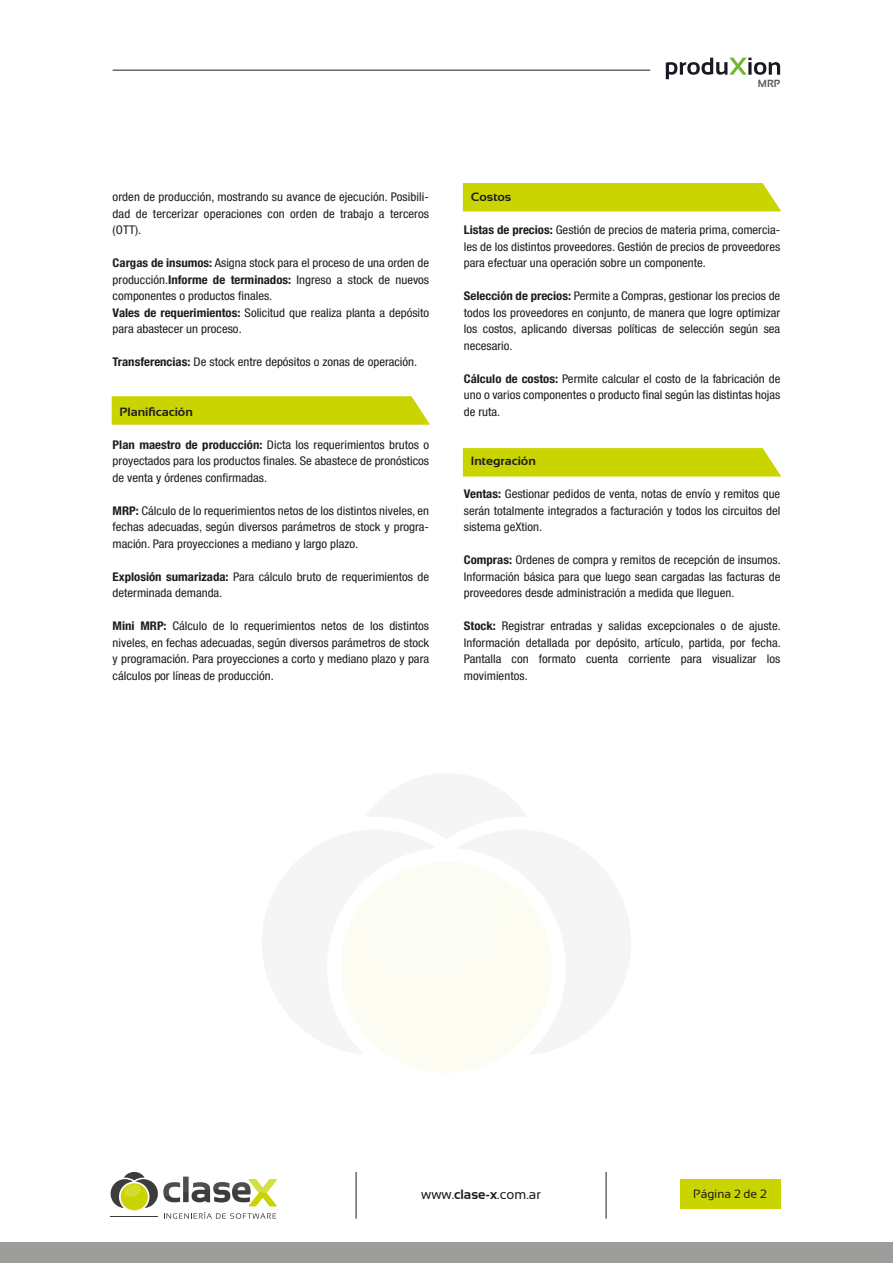
<style>
.page{position:relative;width:893px;height:1263px;background:#fff}
.page>*{position:absolute;margin:0;border:0;box-sizing:border-box;transform-origin:0 0}
.t1{font:13.5px "Sansation";color:#1d1d1b}
.t2{font:condensed 12px/16.5px "Helvetica Neue";color:#1d1d1b;text-align:justify;scale:1.07 1}
.t3{font:700 12px "Sansation";color:#1d1d1b;scale:1.07 1}
.t4{font:12px "Sansation";color:#1d1d1b}
.t5{font:700 10.35px "Sansation";color:#575756}
.s1{font-weight:700}
</style>
<div class="page">
<svg style="left:389px;top:1055px;width:115px;height:18px;fill:#fcfcf3"></svg>
<svg style="left:341px;top:862px;width:211px;height:193px"></svg>
<svg style="left:112px;top:396px;width:318px;height:29px;background:#ccd50b"></svg>
<div style="left:463px;top:183px;width:318px;height:28px;background:#cad400"></div>
<div style="left:463px;top:448px;width:318px;height:28px;background:#cad400"></div>
<hr style="left:113px;top:70px;width:537px;height:1px;background:#1d1d1b">
<div style="left:0;top:1242px;width:893px;height:21px;background:#9d9d9c"></div>
<svg style="left:110px;top:1172px;width:167px;height:47px"></svg>
<hr style="left:111px;top:1216px;width:47px;height:1px;background:#3c3c3b">
<div style="left:680px;top:1179px;width:100px;height:29px;background:#cad400"></div>
<hr style="left:356px;top:1172px;width:1px;height:47px;background:#1d1d1b">
<hr style="left:606px;top:1172px;width:1px;height:47px;background:#1d1d1b">
<svg style="left:666px;top:58px;width:114px;height:21px"></svg>
<p class="t5" style="left:758px;top:78px;width:24px">MRP</p>
<p class="t2" style="left:113px;top:189px;width:297px">orden de producción, mostrando su avance de ejecución. Posibili&shy;dad de tercerizar operaciones con orden de trabajo a terceros (OTT).</p>
<p class="t2" style="left:113px;top:255px;width:297px;text-align:left"><span class="s1">Cargas de insumos:</span> Asigna stock para el proceso de una orden de producción.<span class="s1">Informe de terminados:</span> Ingreso a stock de nuevos componentes o productos finales.<br><span class="s1">Vales de requerimientos:</span> Solicitud que realiza planta a depósito para abastecer un proceso.</p>
<p class="t2" style="left:113px;top:354px;width:286px"><span class="s1">Transferencias:</span> De stock entre depósitos o zonas de operación.</p>
<p class="t3" style="left:120px;top:405px;width:70px">Planificación</p>
<p class="t2" style="left:113px;top:436px;width:297px"><span class="s1">Plan maestro de producción:</span> Dicta los requerimientos brutos o proyectados para los productos finales. Se abastece de pronósticos de venta y órdenes confirmadas.</p>
<p class="t2" style="left:113px;top:502px;width:297px"><span class="s1">MRP:</span> Cálculo de lo requerimientos netos de los distintos niveles, en fechas adecuadas, según diversos parámetros de stock y progra&shy;mación. Para proyecciones a mediano y largo plazo.</p>
<p class="t2" style="left:113px;top:568px;width:297px"><span class="s1">Explosión sumarizada:</span> Para cálculo bruto de requerimientos de determinada demanda.</p>
<p class="t2" style="left:113px;top:618px;width:297px"><span class="s1">Mini MRP:</span> Cálculo de lo requerimientos netos de los distintos niveles, en fechas adecuadas, según diversos parámetros de stock y programación. Para proyecciones a corto y mediano plazo y para cálculos por líneas de producción.</p>
<p class="t3" style="left:471px;top:190px;width:39px">Costos</p>
<p class="t2" style="left:464px;top:221px;width:297px"><span class="s1">Listas de precios:</span> Gestión de precios de materia prima, comercia&shy;les de los distintos proveedores. Gestión de precios de proveedores para efectuar una operación sobre un componente.</p>
<p class="t2" style="left:464px;top:287px;width:297px"><span class="s1">Selección de precios:</span> Permite a Compras, gestionar los precios de todos los proveedores en conjunto, de manera que logre optimizar los costos, aplicando diversas políticas de selección según sea necesario.</p>
<p class="t2" style="left:464px;top:370px;width:297px"><span class="s1">Cálculo de costos:</span> Permite calcular el costo de la fabricación de uno o varios componentes o producto final según las distintas hojas de ruta.</p>
<p class="t3" style="left:471px;top:454px;width:62px">Integración</p>
<p class="t2" style="left:464px;top:485px;width:297px"><span class="s1">Ventas:</span> Gestionar pedidos de venta, notas de envío y remitos que serán totalmente integrados a facturación y todos los circuitos del sistema geXtion.</p>
<p class="t2" style="left:464px;top:551px;width:298px"><span class="s1">Compras:</span> Ordenes de compra y remitos de recepción de insumos.<br>Información básica para que luego sean cargadas las facturas de proveedores desde administración a medida que lleguen.</p>
<p class="t2" style="left:464px;top:617px;width:298px"><span class="s1">Stock:</span> Registrar entradas y salidas excepcionales o de ajuste.<br>Información detallada por depósito, artículo, partida, por fecha.<br>Pantalla con formato cuenta corriente para visualizar los movimientos.</p>
<p class="t1" style="left:421px;top:1187px;width:121px">www.<span class="s1">clase-x</span>.com.ar</p>
<p class="t4" style="left:693px;top:1187px;width:75px">Página 2 de 2</p>
</div>
